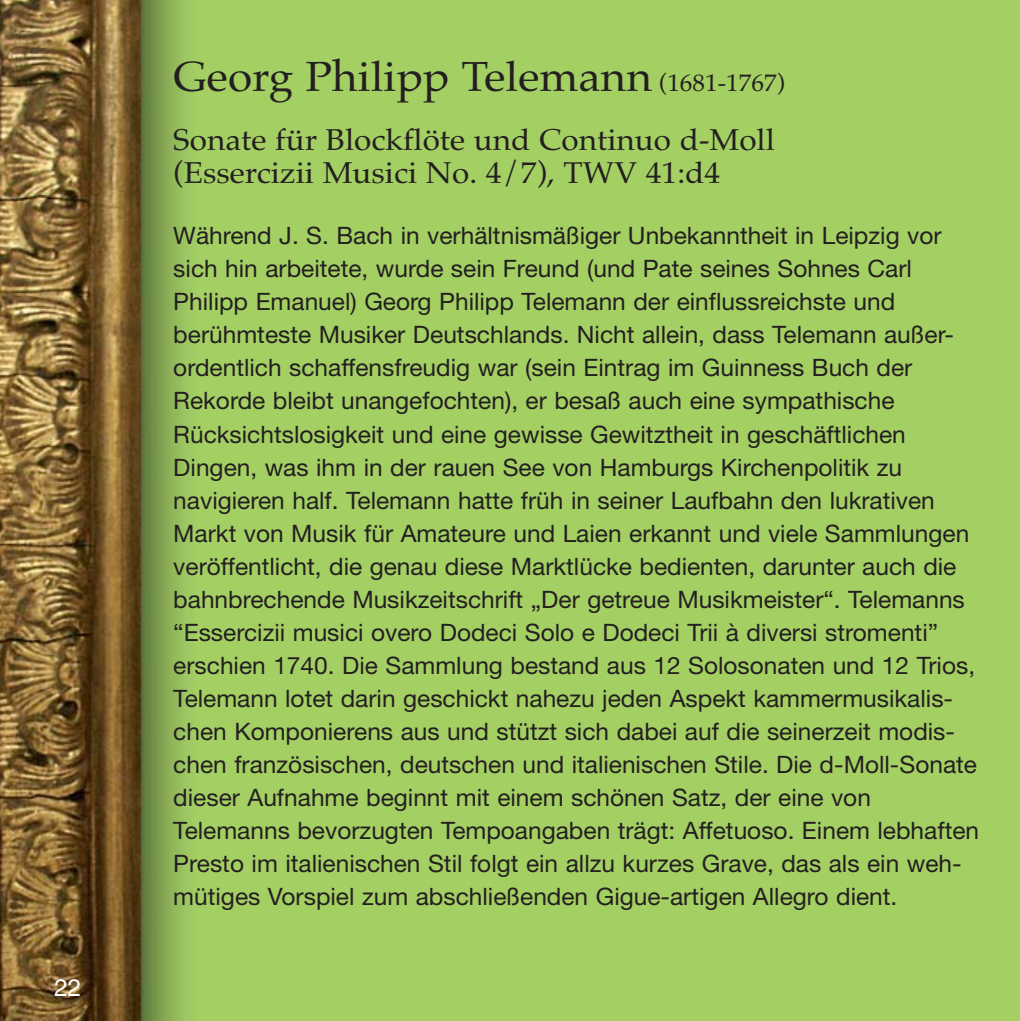
<style>
.page{position:relative;width:1020px;height:1021px;background:#fff}
.page>*{position:absolute;margin:0;border:0;box-sizing:border-box;transform-origin:0 0}
.t1{font:42px "Palatino";color:#231f20;scale:1.05 1}
.t2{font:30px/33px "Palatino";color:#231f20;scale:1.05 1}
.t3{font:24px/33px "Helvetica Neue";color:#231f20}
.t4{font:24px "Helvetica";color:#fff}
.s1{font-size:24px}
</style>
<div class="page">
<img style="left:0;top:0;width:1019px;height:1020px">
<p class="t4" style="left:54px;top:978px;width:28px">22</p>
<h1 class="t1" style="left:173px;top:60px;width:584px">Georg Philipp Telemann <span class="s1">(1681-1767)</span></h1>
<p class="t2" style="left:173px;top:127px;width:574px">Sonate für Blockflöte und Continuo d-Moll (Essercizii Musici No. 4/7), TWV 41:d4</p>
<p class="t3" style="left:173px;top:222px;width:807px">Während J. S. Bach in verhältnismäßiger Unbekanntheit in Leipzig vor sich hin arbeitete, wurde sein Freund (und Pate seines Sohnes Carl Philipp Emanuel) Georg Philipp Telemann der einflussreichste und berühmteste Musiker Deutschlands. Nicht allein, dass Telemann außer&shy;ordentlich schaffensfreudig war (sein Eintrag im Guinness Buch der Rekorde bleibt unangefochten), er besaß auch eine sympathische Rücksichtslosigkeit und eine gewisse Gewitztheit in geschäftlichen Dingen, was ihm in der rauen See von Hamburgs Kirchenpolitik zu navigieren half. Telemann hatte früh in seiner Laufbahn den lukrativen Markt von Musik für Amateure und Laien erkannt und viele Sammlungen veröffentlicht, die genau diese Marktlücke bedienten, darunter auch die bahnbrechende Musikzeitschrift „Der getreue Musikmeister“. Telemanns “Essercizii musici overo Dodeci Solo e Dodeci Trii à diversi stromenti” erschien 1740. Die Sammlung bestand aus 12 Solosonaten und 12 Trios, Telemann lotet darin geschickt nahezu jeden Aspekt kammermusikalis&shy;chen Komponierens aus und stützt sich dabei auf die seinerzeit modis&shy;chen französischen, deutschen und italienischen Stile. Die d-Moll-Sonate dieser Aufnahme beginnt mit einem schönen Satz, der eine von Telemanns bevorzugten Tempoangaben trägt: Affetuoso. Einem lebhaften Presto im italienischen Stil folgt ein allzu kurzes Grave, das als ein weh&shy;mütiges Vorspiel zum abschließenden Gigue-artigen Allegro dient.</p>
</div>
